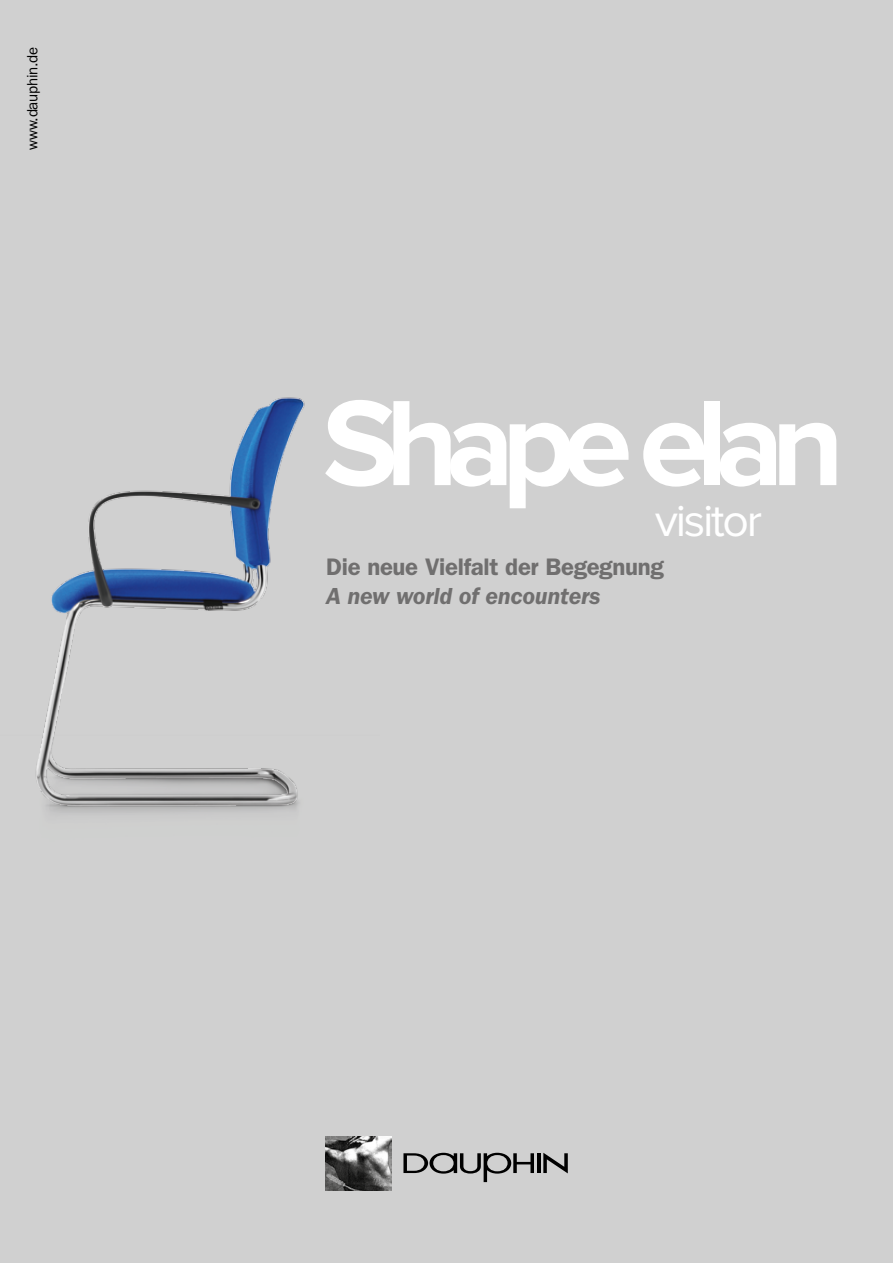
<style>
.page{position:relative;width:893px;height:1263px;background:#d0d0d0}
.page>*{position:absolute;margin:0;border:0;box-sizing:border-box;transform-origin:0 0}
.t1{font:700 125.85px "Proxima Nova";letter-spacing:-.1em;color:#fff}
.t2{font:46.35px "Proxima Nova";letter-spacing:-.05em;color:#fff}
.t3{font:600 24px "Franklin Gothic LT";letter-spacing:-.01em;color:#706f6f}
.t4{font:italic 600 24px "Franklin Gothic LT";letter-spacing:-.015em;color:#706f6f}
.t5{font:15px "Franklin Gothic LT";letter-spacing:-.02em;color:#000}
</style>
<div class="page">
<img style="left:325px;top:1136px;width:66px;height:54px">
<svg style="left:543px;top:1153px;width:25px;height:20px"></svg>
<hr style="left:537px;top:1153px;width:3px;height:20px;background:#000">
<svg style="left:403px;top:1153px;width:131px;height:29px"></svg>
<img style="left:36px;top:397px;width:269px;height:417px">
<p class="t5" style="left:24px;top:150px;width:104px;rotate:-90deg">www.dauphin.de</p>
<h1 class="t1" style="left:323px;top:371px;width:523px">Shape elan</h1>
<h2 class="t2" style="left:655px;top:494px;width:108px">visitor</h2>
<p class="t3" style="left:326px;top:553px;width:339px">Die neue Vielfalt der Begegnung</p>
<p class="t4" style="left:326px;top:583px;width:276px">A new world of encounters</p>
</div>
